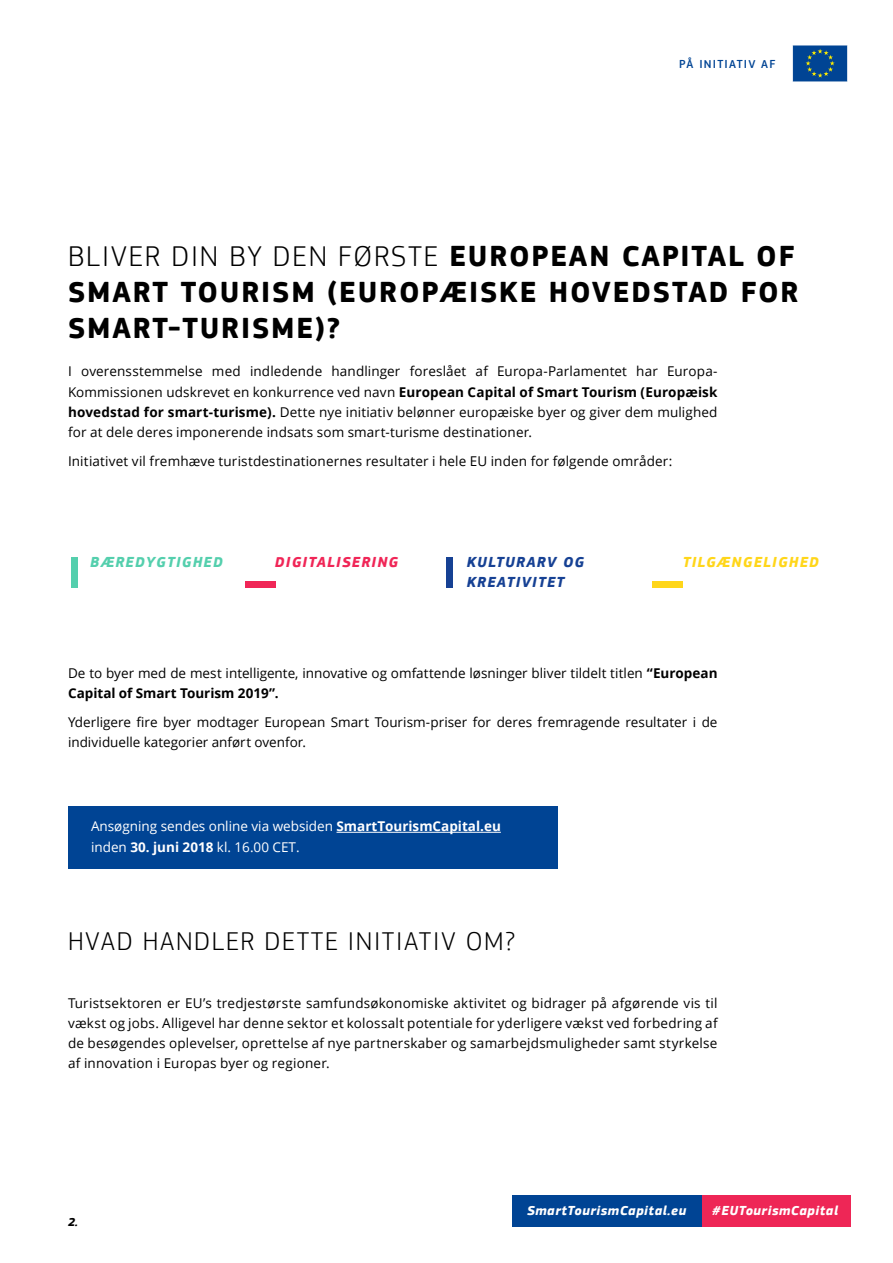
<style>
.page{position:relative;width:893px;height:1263px;background:#fff}
.page>*{position:absolute;margin:0;border:0;box-sizing:border-box;transform-origin:0 0}
.t1{font:700 30px/36px "EC Square Sans Pro";letter-spacing:.06em;color:#000}
.t2{font:300 27px "EC Square Sans Pro";letter-spacing:.06em;color:#000}
.t3{font:italic 700 15px/20.2px "EC Square Sans Pro";letter-spacing:.08em;color:#164194}
.t4{font:italic 700 15px "EC Square Sans Pro";letter-spacing:.08em;color:#f02657}
.t5{font:italic 700 15px "EC Square Sans Pro";letter-spacing:.08em;color:#ffd61a}
.t6{font:italic 700 15px "EC Square Sans Pro";letter-spacing:.08em;color:#54cfad}
.t7{font:13.5px/20.2px "Open Sans";letter-spacing:.005em;color:#000;text-align:justify}
.t8{font:13.5px/20.2px "Open Sans";color:#fff}
.t9{font:italic 700 13.5px "EC Square Sans Pro";letter-spacing:.04em;color:#fff}
.t10{font:500 12px "EC Square Sans Pro";letter-spacing:.1em;color:#004494}
.t11{font:italic 700 12px "EC Square Sans Pro";color:#000}
.s1{font-weight:300}
.s2{font-weight:700}
</style>
<div class="page">
<div style="left:702px;top:1195px;width:149px;height:31px;background:#ee2656"></div>
<div style="left:513px;top:1195px;width:189px;height:31px;background:#004494"></div>
<svg style="left:792px;top:45px;width:55px;height:37px;background:#165391"></svg>
<div style="left:71px;top:557px;width:6px;height:30px;background:#54cfad"></div>
<div style="left:447px;top:557px;width:6px;height:30px;background:#164194"></div>
<div style="left:246px;top:581px;width:30px;height:6px;background:#f02657"></div>
<div style="left:652px;top:581px;width:31px;height:6px;background:#ffd61a"></div>
<div style="left:68px;top:806px;width:490px;height:63px;background:#004494"></div>
<hr style="left:336px;top:832px;width:165px;height:1px;background:#fff">
<p class="t10" style="left:679px;top:57px;width:98px">PÅ INITIATIV AF</p>
<h1 class="t1" style="left:68px;top:239px;width:732px"><span class="s1">BLIVER DIN BY DEN FØRSTE</span> EUROPEAN CAPITAL OF<br>SMART TOURISM (EUROPÆISKE HOVEDSTAD FOR<br>SMART-TURISME)?</h1>
<p class="t7" style="left:68px;top:361px;width:651px">I overensstemmelse med indledende handlinger foreslået af Europa-Parlamentet har Europa-Kommissionen udskrevet en konkurrence ved navn <span class="s2">European Capital of Smart Tourism (Europæisk hovedstad for smart-turisme).</span> Dette nye initiativ belønner europæiske byer og giver dem mulighed for at dele deres imponerende indsats som smart-turisme destinationer.</p>
<p class="t7" style="left:68px;top:450px;width:606px">Initiativet vil fremhæve turistdestinationernes resultater i hele EU inden for følgende områder:</p>
<p class="t6" style="left:90px;top:553px;width:134px">BÆREDYGTIGHED</p>
<p class="t4" style="left:275px;top:553px;width:125px">DIGITALISERING</p>
<p class="t3" style="left:467px;top:552px;width:119px">KULTURARV OG<br>KREATIVITET</p>
<p class="t5" style="left:683px;top:553px;width:138px">TILGÆNGELIGHED</p>
<p class="t7" style="left:68px;top:663px;width:651px">De to byer med de mest intelligente, innovative og omfattende løsninger bliver tildelt titlen <span class="s2">“European<br>Capital of Smart Tourism 2019”.</span></p>
<p class="t7" style="left:68px;top:712px;width:651px">Yderligere fire byer modtager European Smart Tourism-priser for deres fremragende resultater i de individuelle kategorier anført ovenfor.</p>
<p class="t8" style="left:91px;top:816px;width:411px">Ansøgning sendes online via websiden <span class="s2">SmartTourismCapital.eu </span>inden <span class="s2">30. juni 2018</span> kl. 16.00 CET.</p>
<h2 class="t2" style="left:68px;top:925px;width:448px">HVAD HANDLER DETTE INITIATIV OM?</h2>
<p class="t7" style="left:68px;top:992px;width:651px">Turistsektoren er EU’s tredjestørste samfundsøkonomiske aktivitet og bidrager på afgørende vis til vækst og jobs. Alligevel har denne sektor et kolossalt potentiale for yderligere vækst ved forbedring af de besøgendes oplevelser, oprettelse af nye partnerskaber og samarbejdsmuligheder samt styrkelse af innovation i Europas byer og regioner.</p>
<p class="t11" style="left:68px;top:1215px;width:11px">2.</p>
<p class="t9" style="left:527px;top:1202px;width:161px">SmartTourismCapital.eu</p>
<p class="t9" style="left:712px;top:1202px;width:127px">#EUTourismCapital</p>
</div>
